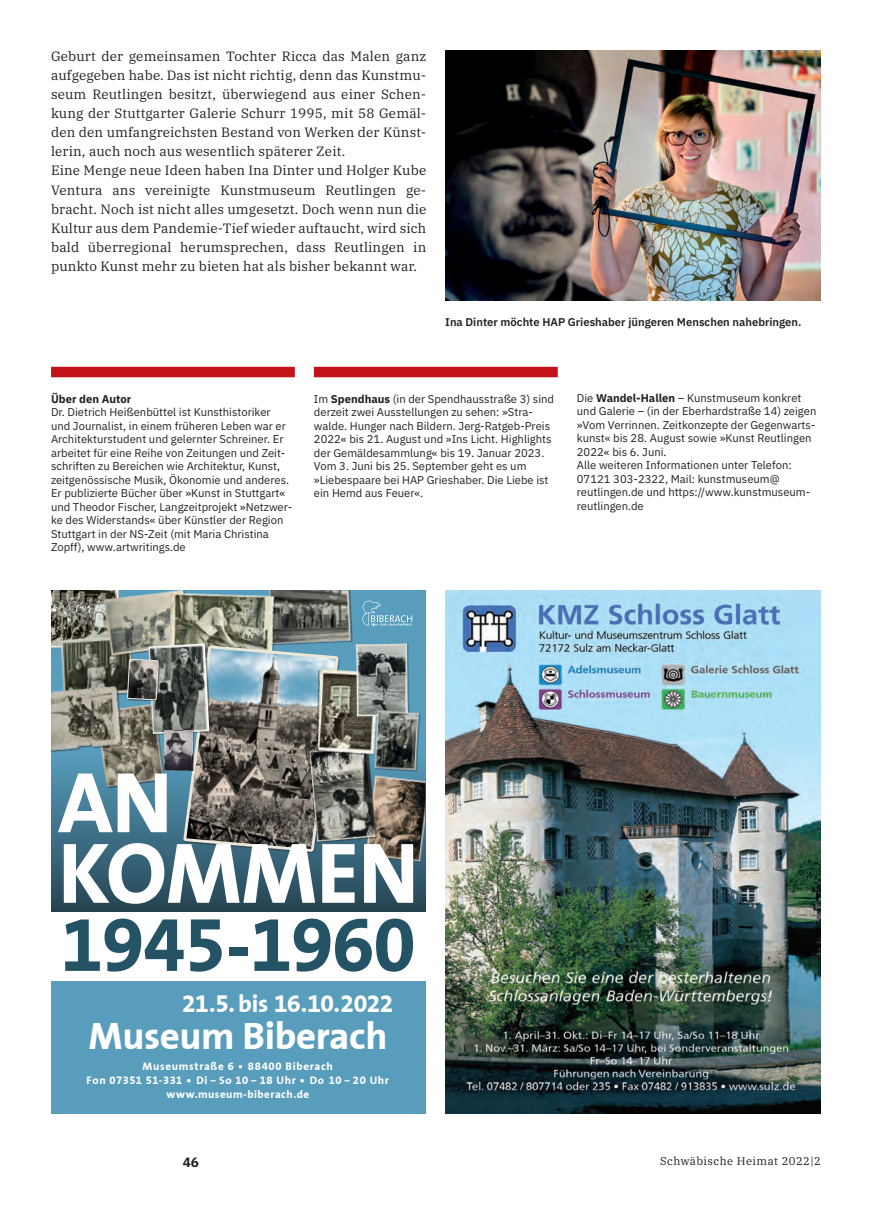
<style>
.page{position:relative;width:893px;height:1212px;background:#fff}
.page>*{position:absolute;margin:0;border:0;box-sizing:border-box;transform-origin:0 0}
.t1{font:700 86.85px/70.5px "The Sans Correspondence";letter-spacing:-.01em;color:#fff}
.t2{font:700 76.2px "The Sans Correspondence";letter-spacing:-.01em;color:#245366}
.t3{font:700 38.85px "The Sans Correspondence";letter-spacing:-.01em;color:#fff}
.t4{font:700 24.75px "The Sans Correspondence";letter-spacing:-.02em;color:#fff}
.Grundschrift{font:13.5px/19.2px "IBM Plex Serif";letter-spacing:.01em;color:#231f20;text-align:justify}
.t5{font:700 13.5px "IBM Plex Sans";color:#231f20}
.Literatur{font:11.25px/13.5px "IBM Plex Sans";color:#231f20}
.Über_den_Autor{font:11.25px/13.5px "IBM Plex Sans";color:#231f20}
.Bildunterschrift{font:600 11.25px "IBM Plex Sans";color:#231f20}
.t6{font:11.25px "IBM Plex Serif";letter-spacing:.04em;color:#231f20}
.Über_den_Autor-2{font:700 11.25px "IBM Plex Sans";color:#231f20}
.t7{font:700 11.1px/14.1px "The Sans Correspondence";letter-spacing:.055em;color:#fff;text-align:center}
.s1{font-weight:700}
</style>
<div class="page">
<div style="left:51px;top:367px;width:244px;height:10px;background:#c4121a"></div>
<div style="left:314px;top:367px;width:244px;height:10px;background:#c4121a"></div>
<img style="left:446px;top:50px;width:375px;height:250px">
<div style="left:51px;top:590px;width:374px;height:523px;background:#589dbc"></div>
<div style="left:51px;top:911px;width:374px;height:69px;background:#fff"></div>
<svg style="left:51px;top:771px;width:204px;height:140px;background:#356074"></svg>
<img style="left:282px;top:590px;width:70px;height:54px">
<img style="left:51px;top:590px;width:52px;height:58px">
<img style="left:58px;top:634px;width:69px;height:49px">
<img style="left:255px;top:769px;width:170px;height:142px">
<img style="left:51px;top:704px;width:126px;height:98px">
<img style="left:103px;top:590px;width:60px;height:68px">
<img style="left:163px;top:590px;width:119px;height:54px">
<svg style="left:182px;top:644px;width:158px;height:209px;background:#717a7b"></svg>
<div style="left:149px;top:644px;width:61px;height:91px;background:#231f20;opacity:.44"></div>
<img style="left:148px;top:643px;width:61px;height:91px">
<div style="left:165px;top:730px;width:29px;height:41px;background:#231f20;opacity:.44"></div>
<img style="left:165px;top:730px;width:28px;height:40px">
<div style="left:128px;top:659px;width:32px;height:42px;background:#231f20;opacity:.44"></div>
<svg style="left:127px;top:658px;width:32px;height:43px"></svg>
<div style="left:310px;top:747px;width:67px;height:96px;background:#231f20;opacity:.44"></div>
<img style="left:309px;top:747px;width:66px;height:95px">
<img style="left:312px;top:667px;width:59px;height:92px">
<img style="left:51px;top:683px;width:76px;height:70px">
<img style="left:353px;top:643px;width:56px;height:75px">
<img style="left:371px;top:708px;width:52px;height:65px">
<svg style="left:362px;top:601px;width:51px;height:25px"></svg>
<img style="left:446px;top:590px;width:374px;height:523px">
<p class="Grundschrift" style="left:51px;top:45px;width:377px">Geburt der gemeinsamen Tochter Ricca das Malen ganz aufgegeben habe. Das ist nicht richtig, denn das Kunstmu&shy;seum Reutlingen besitzt, überwiegend aus einer Schen&shy;kung der Stuttgarter Galerie Schurr 1995, mit 58 Gemäl&shy;den den umfangreichsten Bestand von Werken der Künst&shy;lerin, auch noch aus wesentlich späterer Zeit.</p>
<p class="Grundschrift" style="left:51px;top:160px;width:377px">Eine Menge neue Ideen haben Ina Dinter und Holger Kube Ventura ans vereinigte Kunstmuseum Reutlingen ge&shy;bracht. Noch ist nicht alles umgesetzt. Doch wenn nun die Kultur aus dem Pandemie-Tief wieder auftaucht, wird sich bald überregional herumsprechen, dass Reutlingen in punkto Kunst mehr zu bieten hat als bisher bekannt war.</p>
<p class="Bildunterschrift" style="left:445px;top:313px;width:358px">Ina Dinter möchte HAP Grieshaber jüngeren Menschen nahebringen.</p>
<p class="Über_den_Autor-2" style="left:51px;top:390px;width:82px">Über den Autor</p>
<p class="Literatur" style="left:51px;top:405px;width:243px">Dr. Dietrich Heißenbüttel ist Kunsthistoriker und Journalist, in einem früheren Leben war er Architekturstudent und gelernter Schreiner. Er arbeitet für eine Reihe von Zeitungen und Zeit&shy;schriften zu Bereichen wie Architektur, Kunst, zeitgenössische Musik, Ökonomie und anderes.<br>Er publizierte Bücher über »Kunst in Stuttgart« und Theodor Fischer, Langzeitprojekt »Netzwer&shy;ke des Widerstands« über Künstler der Region Stuttgart in der NS-Zeit (mit Maria Christina Zopff), www.artwritings.de</p>
<p class="Über_den_Autor" style="left:314px;top:391px;width:242px">Im <span class="s1">Spendhaus</span> (in der Spendhausstraße 3) sind derzeit zwei Ausstellungen zu sehen: »Stra&shy;walde. Hunger nach Bildern. Jerg-Ratgeb-Preis 2022« bis 21. August und »Ins Licht. Highlights der Gemäldesammlung« bis 19. Januar 2023.<br>Vom 3. Juni bis 25. September geht es um »Liebespaare bei HAP Grieshaber. Die Liebe ist ein Hemd aus Feuer«.</p>
<p class="Literatur" style="left:577px;top:390px;width:241px">Die <span class="s1">Wandel-Hallen</span> – Kunstmuseum konkret und Galerie – (in der Eberhardstraße 14) zeigen »Vom Verrinnen. Zeitkonzepte der Gegenwarts&shy;kunst« bis 28. August sowie »Kunst Reutlingen 2022« bis 6. Juni.</p>
<p class="Literatur" style="left:577px;top:457px;width:235px">Alle weiteren Informationen unter Telefon:<br>07121 303-2322, Mail: kunstmuseum@ reutlingen.de und https://www.kunstmuseum&shy;reutlingen.de</p>
<p class="t1" style="left:58px;top:771px;width:362px">AN<br>KOMMEN</p>
<h2 class="t2" style="left:61px;top:905px;width:356px">1945-1960</h2>
<p class="t4" style="left:182px;top:990px;width:213px">21.5. bis 16.10.2022</p>
<p class="t3" style="left:89px;top:1016px;width:301px">Museum Biberach</p>
<p class="t7" style="left:87px;top:1059px;width:304px">Museumstraße 6 • 88400 Biberach<br>Fon 07351 51-331 • Di – So 10 – 18 Uhr • Do 10 – 20 Uhr www.museum-biberach.de</p>
<p class="t5" style="left:183px;top:1152px;width:18px">46</p>
<p class="t6" style="left:660px;top:1152px;width:162px">Schwäbische Heimat 2022|2</p>
</div>
